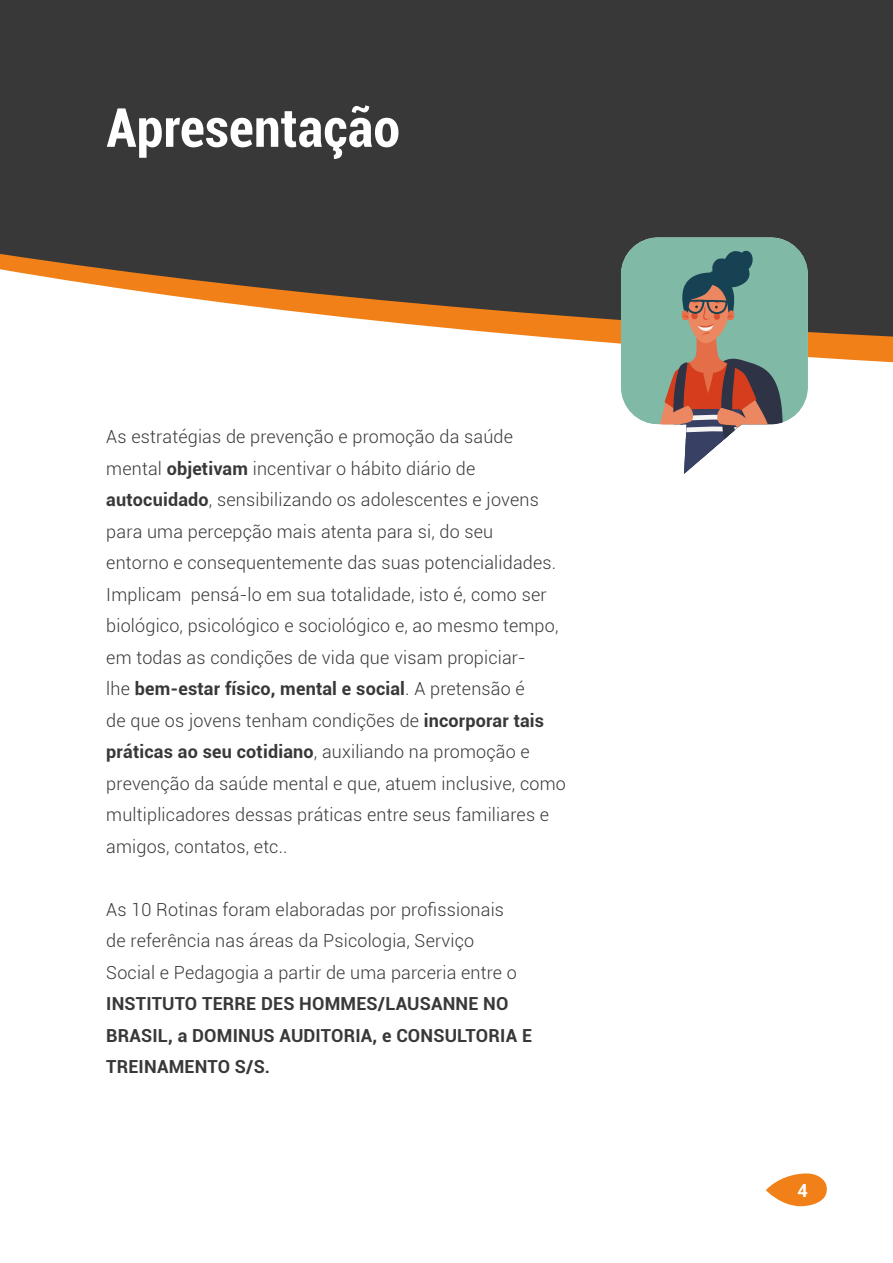
<style>
.page{position:relative;width:893px;height:1263px;background:#fff}
.page>*{position:absolute;margin:0;border:0;box-sizing:border-box;transform-origin:0 0}
.t1{font:700 condensed 54px "Roboto";letter-spacing:.005em;color:#fff}
.t2{font:300 18px/31.5px "Roboto";letter-spacing:.01em;color:#383838}
.t3{font:700 18px "Roboto";color:#fff}
.s1{font-weight:700}
</style>
<div class="page">
<svg style="left:766px;top:1173px;width:61px;height:33px"></svg>
<svg style="left:0;top:0;width:893px;height:360px;background:#554f4a"></svg>
<svg style="left:621px;top:237px;width:187px;height:237px"></svg>
<p class="t1" style="left:106px;top:90px;width:295px">Apresentação</p>
<p class="t2" style="left:106px;top:420px;width:461px">As estratégias de prevenção e promoção da saúde mental <span class="s1">objetivam</span> incentivar o hábito diário de <span class="s1">autocuidado</span>, sensibilizando os adolescentes e jovens para uma percepção mais atenta para si, do seu<br>entorno e consequentemente das suas potencialidades.<br>Implicam pensá-lo em sua totalidade, isto é, como ser biológico, psicológico e sociológico e, ao mesmo tempo, em todas as condições de vida que visam propiciar-<br>lhe <span class="s1">bem-estar físico, mental e social</span>. A pretensão é<br>de que os jovens tenham condições de <span class="s1">incorporar tais práticas ao seu cotidiano</span>, auxiliando na promoção e prevenção da saúde mental e que, atuem inclusive, como multiplicadores dessas práticas entre seus familiares e amigos, contatos, etc..</p>
<p class="t2" style="left:106px;top:893px;width:427px">As 10 Rotinas foram elaboradas por profissionais<br>de referência nas áreas da Psicologia, Serviço<br>Social e Pedagogia a partir de uma parceria entre o <span class="s1">INSTITUTO TERRE DES HOMMES/LAUSANNE NO BRASIL, a DOMINUS AUDITORIA, e CONSULTORIA E TREINAMENTO S/S.</span></p>
<p class="t3" style="left:798px;top:1177px;width:12px">4</p>
</div>
